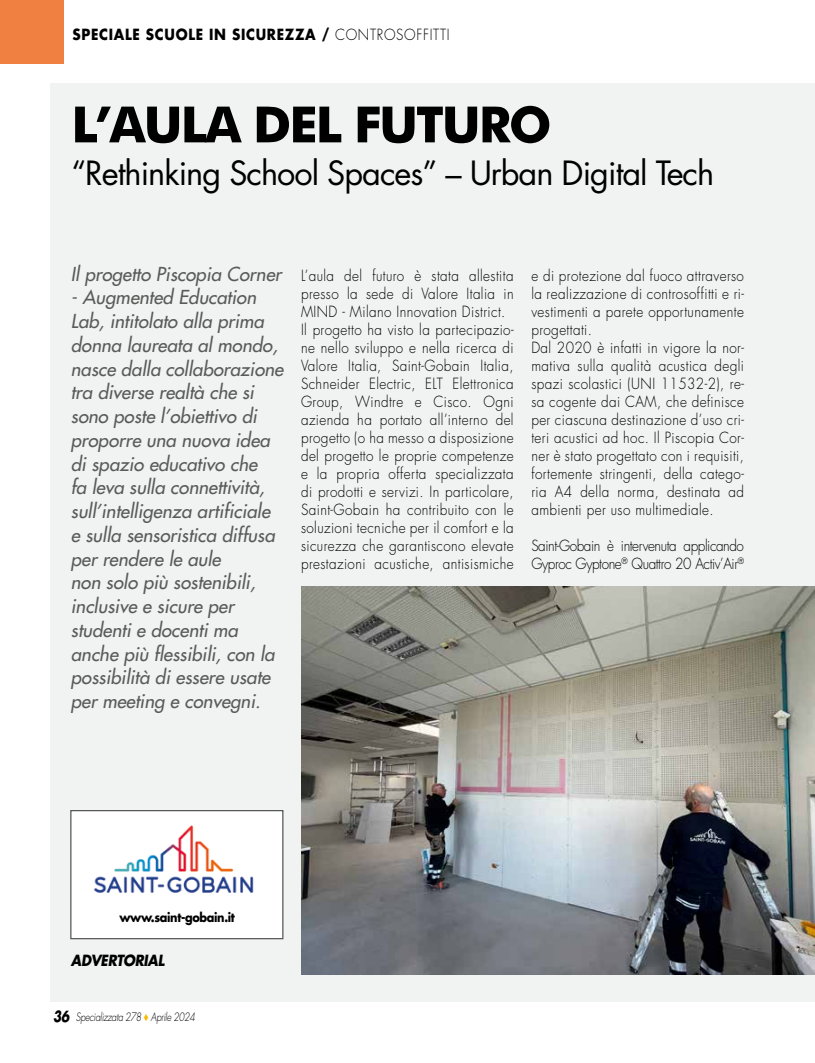
<style>
.page{position:relative;width:815px;height:1063px;background:#fff}
.page>*{position:absolute;margin:0;border:0;box-sizing:border-box;transform-origin:0 0}
.t1{font:700 50px "Futura";letter-spacing:-.04em;color:#000}
.t2{font:32.5px "Futura Std";letter-spacing:-.03em;color:#000}
.t3{font:italic 500 18.75px/23.8px "Futura Std";color:#5a5a59}
.t4{font:300 15px/18px "Futura Std";letter-spacing:.03em;color:#000;scale:.9 1}
.t5{font:300 15px/18px "Futura Std";letter-spacing:-.03em;color:#000;scale:.9 1}
.t6{font:700 15px "Futura Std";letter-spacing:.05em;color:#000;scale:.9 1}
.t7{font:italic 700 15px "Futura Std";letter-spacing:-.03em;color:#000;scale:.9 1}
.t8{font:700 12.5px "Futura Std";letter-spacing:-.03em;color:#000;scale:.9 1}
.t9{font:italic 300 11.25px "Futura Std";letter-spacing:-.03em;color:#000;scale:.8 1}
.s1{font-weight:300}
.s2{font-weight:700;font-size:15px}
.s3{color:#fbba00}
</style>
<div class="page">
<div style="left:50px;top:83px;width:765px;height:918px;background:#edf1ef"></div>
<div style="left:0;top:0;width:64px;height:64px;background:#f08042"></div>
<div style="left:70px;top:810px;width:213px;height:129px;background:#fff;border:1px solid #575756"></div>
<img style="left:93px;top:825px;width:161px;height:68px">
<img style="left:301px;top:587px;width:514px;height:387px">
<p class="t6" style="left:73px;top:25px;width:420px">SPECIALE SCUOLE IN SICUREZZA / <span class="s1">CONTROSOFFITTI</span></p>
<h1 class="t1" style="left:71px;top:88px;width:482px">L’AULA DEL FUTURO</h1>
<h2 class="t2" style="left:71px;top:152px;width:644px">“Rethinking School Spaces” – Urban Digital Tech</h2>
<p class="t3" style="left:71px;top:262px;width:212px">Il progetto Piscopia Corner</p>
<p class="t3" style="left:71px;top:286px;width:214px">- Augmented Education<br>Lab, intitolato alla prima donna laureata al mondo, nasce dalla collaborazione tra diverse realtà che si sono poste l’obiettivo di proporre una nuova idea di spazio educativo che<br>fa leva sulla connettività, sull’intelligenza artificiale e sulla sensoristica diffusa per rendere le aule<br>non solo più sostenibili, inclusive e sicure per studenti e docenti ma anche più flessibili, con la possibilità di essere usate per meeting e convegni.</p>
<p class="t4" style="left:301px;top:267px;width:238px">L’aula del futuro è stata allestita presso la sede di Valore Italia in MIND - Milano Innovation District.<br>Il progetto ha visto la partecipazio&shy;ne nello sviluppo e nella ricerca di Valore Italia, Saint-Gobain Italia, Schneider Electric, ELT Elettronica Group, Windtre e Cisco. Ogni azienda ha portato all’interno del progetto (o ha messo a disposizione del progetto le proprie competenze e la propria offerta specializzata di prodotti e servizi. In particolare, Saint-Gobain ha contribuito con le soluzioni tecniche per il comfort e la sicurezza che garantiscono elevate prestazioni acustiche, antisismiche</p>
<p class="t4" style="left:531px;top:267px;width:238px">e di protezione dal fuoco attraverso la realizzazione di controsoffitti e ri&shy;vestimenti a parete opportunamente progettati.<br>Dal 2020 è infatti in vigore la nor&shy;mativa sulla qualità acustica degli spazi scolastici (UNI 11532-2), re&shy;sa cogente dai CAM, che definisce per ciascuna destinazione d’uso cri&shy;teri acustici ad hoc. Il Piscopia Cor&shy;ner è stato progettato con i requisiti, fortemente stringenti, della catego&shy;ria A4 della norma, destinata ad ambienti per uso multimediale.</p>
<p class="t5" style="left:531px;top:537px;width:238px">Saint-Gobain è intervenuta applicando<br>Gyproc Gyptone<sup>®</sup> Quattro 20 Activ’Air<sup>®</sup></p>
<p class="t8" style="left:119px;top:909px;width:130px">www.saint-gobain.it</p>
<p class="t7" style="left:71px;top:950px;width:105px">ADVERTORIAL</p>
<p class="t9" style="left:53px;top:1010px;width:179px"><span class="s2">36</span> Specializzata 278 <span class="s3">◆</span> Aprile 2024</p>
</div>
